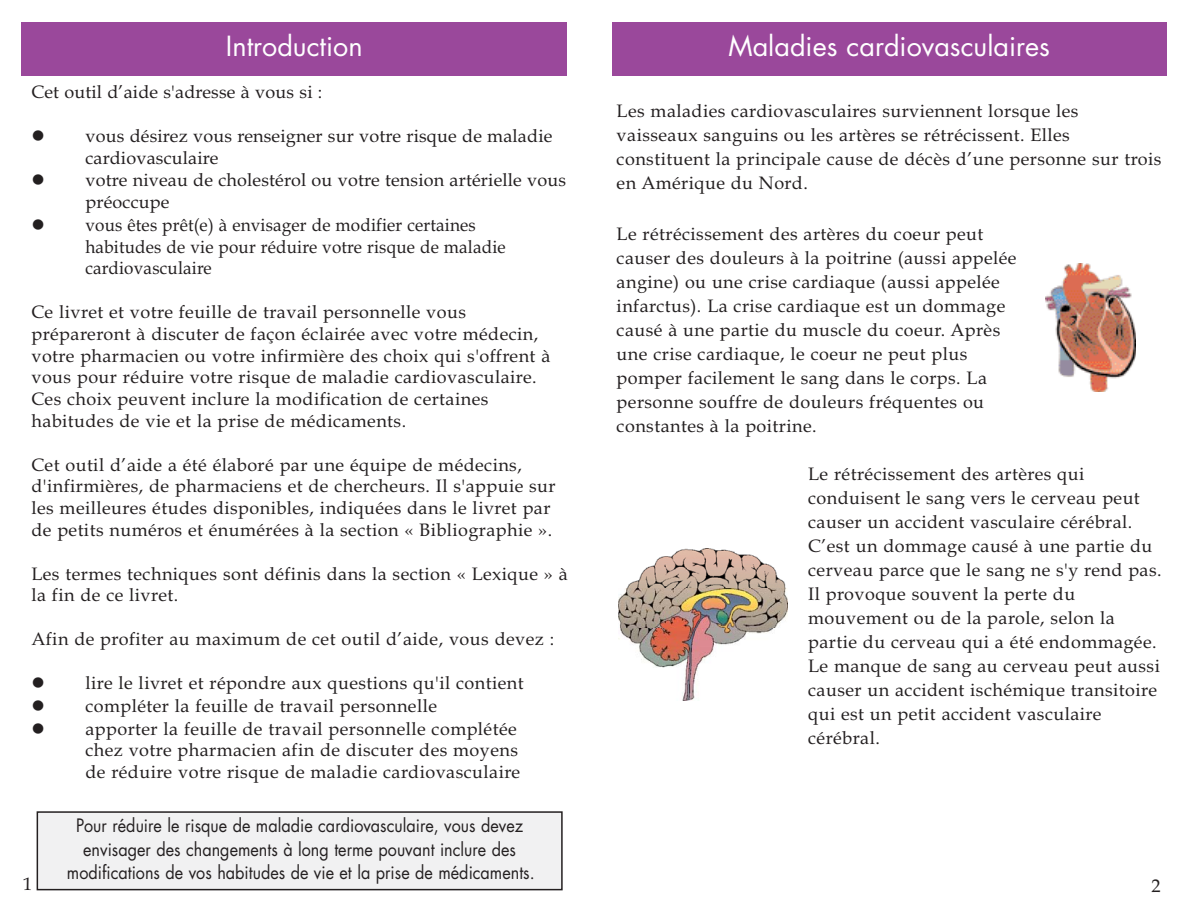
<style>
.page{position:relative;width:1188px;height:918px;background:#fff}
.page>*{position:absolute;margin:0;border:0;box-sizing:border-box;transform-origin:0 0}
.t1{font:27px "Futura";color:#fff}
.t2{font:18px/24px "Book Antiqua";letter-spacing:.025em;color:#231f20}
.t3{font:18px/23.7px "Futura";color:#231f20;text-align:center;scale:.9 1}
</style>
<div class="page">
<div style="left:612px;top:22px;width:554px;height:54px;background:#9a489b"></div>
<img style="left:1046px;top:264px;width:90px;height:127px">
<img style="left:619px;top:548px;width:168px;height:153px">
<div style="left:37px;top:812px;width:525px;height:78px;background:#f1f1f2"></div>
<div style="left:37px;top:811px;width:526px;height:79px;border:2px solid #231f20"></div>
<div style="left:22px;top:22px;width:545px;height:54px;background:#9a489b"></div>
<h1 class="t1" style="left:226px;top:34px;width:138px">Introduction</h1>
<p class="t2" style="left:31px;top:82px;width:292px">Cet outil d’aide s'adresse à vous si :</p>
<p class="t2" style="left:85px;top:127px;width:482px;line-height:22px">vous désirez vous renseigner sur votre risque de maladie cardiovasculaire<br>votre niveau de cholestérol ou votre tension artérielle vous préoccupe<br>vous êtes prêt(e) à envisager de modifier certaines<br>habitudes de vie pour réduire votre risque de maladie cardiovasculaire</p>
<p class="t2" style="left:31px;top:303px;width:520px;line-height:21.8px">Ce livret et votre feuille de travail personnelle vous prépareront à discuter de façon éclairée avec votre médecin, votre pharmacien ou votre infirmière des choix qui s'offrent à vous pour réduire votre risque de maladie cardiovasculaire.<br>Ces choix peuvent inclure la modification de certaines habitudes de vie et la prise de médicaments.</p>
<p class="t2" style="left:31px;top:456px;width:526px;line-height:21.8px">Cet outil d’aide a été élaboré par une équipe de médecins, d'infirmières, de pharmaciens et de chercheurs. Il s'appuie sur les meilleures études disponibles, indiquées dans le livret par de petits numéros et énumérées à la section « Bibliographie ».</p>
<p class="t2" style="left:31px;top:565px;width:538px;line-height:21.8px">Les termes techniques sont définis dans la section « Lexique » à la fin de ce livret.</p>
<p class="t2" style="left:31px;top:629px;width:524px">Afin de profiter au maximum de cet outil d’aide, vous devez :</p>
<p class="t2" style="left:85px;top:674px;width:440px;line-height:22.2px">lire le livret et répondre aux questions qu'il contient compléter la feuille de travail personnelle<br>apporter la feuille de travail personnelle complétée chez votre pharmacien afin de discuter des moyens de réduire votre risque de maladie cardiovasculaire</p>
<p class="t3" style="left:67px;top:815px;width:521px">Pour réduire le risque de maladie cardiovasculaire, vous devez envisager des changements à long terme pouvant inclure des modifications de vos habitudes de vie et la prise de médicaments.</p>
<p class="t2" style="left:23px;top:874px;width:10px">1</p>
<h1 class="t1" style="left:729px;top:34px;width:323px">Maladies cardiovasculaires</h1>
<p class="t2" style="left:617px;top:101px;width:546px">Les maladies cardiovasculaires surviennent lorsque les vaisseaux sanguins ou les artères se rétrécissent. Elles constituent la principale cause de décès d’une personne sur trois en Amérique du Nord.</p>
<p class="t2" style="left:617px;top:224px;width:401px">Le rétrécissement des artères du coeur peut causer des douleurs à la poitrine (aussi appelée angine) ou une crise cardiaque (aussi appelée infarctus). La crise cardiaque est un dommage causé à une partie du muscle du coeur. Après une crise cardiaque, le coeur ne peut plus pomper facilement le sang dans le corps. La personne souffre de douleurs fréquentes ou constantes à la poitrine.</p>
<p class="t2" style="left:808px;top:464px;width:355px">Le rétrécissement des artères qui conduisent le sang vers le cerveau peut causer un accident vasculaire cérébral.<br>C’est un dommage causé à une partie du cerveau parce que le sang ne s'y rend pas.<br>Il provoque souvent la perte du mouvement ou de la parole, selon la partie du cerveau qui a été endommagée.<br>Le manque de sang au cerveau peut aussi causer un accident ischémique transitoire qui est un petit accident vasculaire cérébral.</p>
<p class="t2" style="left:1152px;top:876px;width:10px">2</p>
</div>
